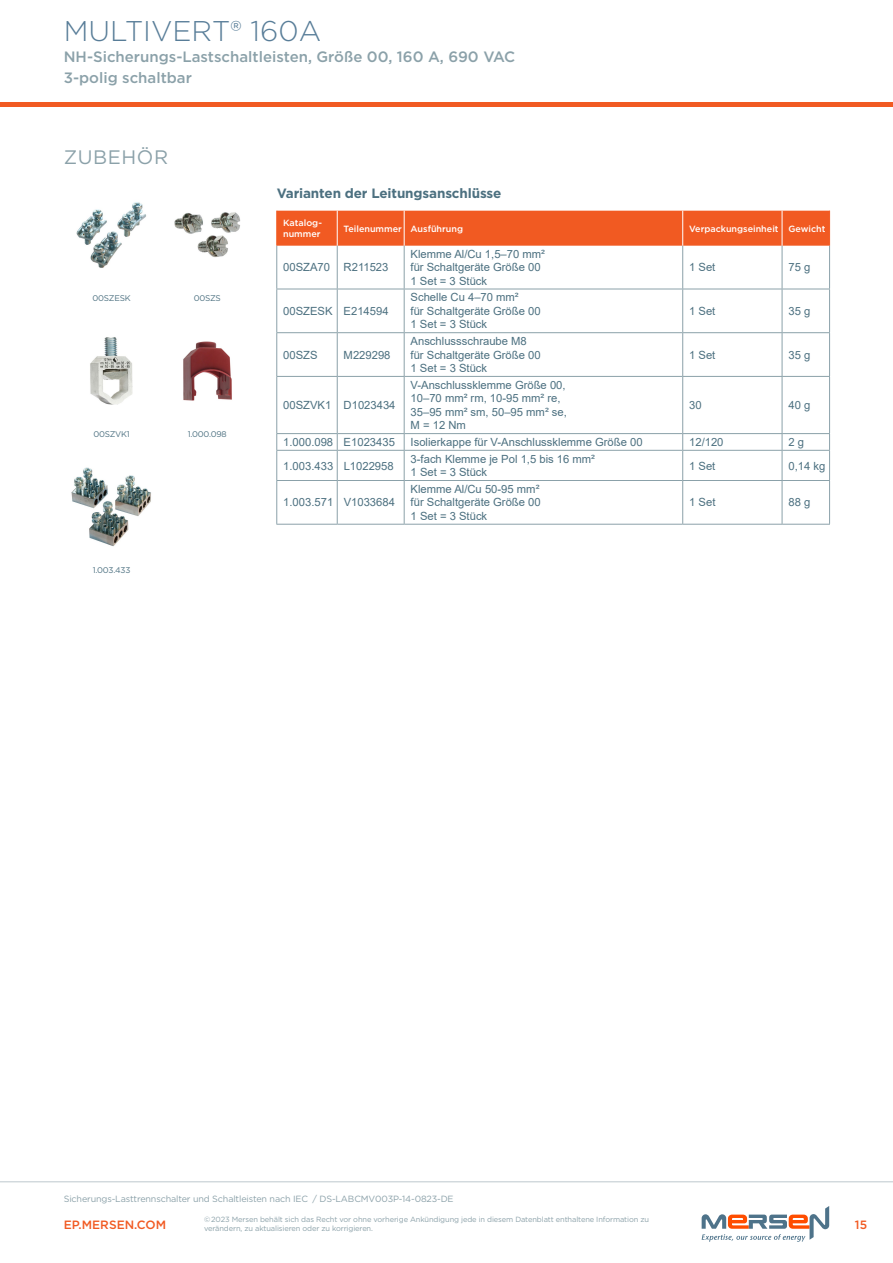
<style>
.page{position:relative;width:893px;height:1263px;background:#fff}
.page>*{position:absolute;margin:0;border:0;box-sizing:border-box;transform-origin:0 0}
.t1{font:300 28.5px "Gotham";color:#587d98}
.t2{font:19.5px "Gotham";letter-spacing:.03em;color:#8ba1a9}
.t3{font:500 15px/21px "Gotham";color:#8ba1a9}
.t4{font:700 13.5px "Gotham";letter-spacing:-.01em;color:#4c7080}
.t5{font:500 12px "Gotham";color:#f15a22}
.t6{font:11.25px/13.5px "Arial";color:#4c7080}
.t7{font:9px "Gotham";letter-spacing:-.015em;color:#8ba1a9}
.t8{font:500 9px/10.8px "Gotham";color:#fff}
.t9{font:8.25px "Gotham";letter-spacing:-.025em;color:#4c7080}
.t10{font:7.5px/9px "Gotham";letter-spacing:-.015em;color:#8ba1a9}
</style>
<div class="page">
<hr style="left:0;top:102px;width:893px;height:4px;background:#f15a22">
<hr style="left:0;top:1181px;width:893px;height:1px;background:#bec8cd">
<svg style="left:702px;top:1206px;width:127px;height:36px"></svg>
<div style="left:277px;top:211px;width:552px;height:35px;background:#f15a22"></div>
<hr style="left:276px;top:211px;width:1px;height:35px;background:#f15a22">
<hr style="left:337px;top:211px;width:1px;height:35px;background:#fff">
<hr style="left:404px;top:211px;width:1px;height:35px;background:#fff">
<hr style="left:682px;top:211px;width:1px;height:35px;background:#fff">
<hr style="left:782px;top:211px;width:1px;height:35px;background:#fff">
<hr style="left:829px;top:211px;width:1px;height:35px;background:#f15a22">
<hr style="left:337px;top:246px;width:1px;height:43px;background:#8ba1a9">
<hr style="left:404px;top:246px;width:1px;height:43px;background:#8ba1a9">
<hr style="left:682px;top:246px;width:1px;height:43px;background:#8ba1a9">
<hr style="left:276px;top:289px;width:61px;height:1px;background:#8ba1a9">
<hr style="left:337px;top:289px;width:67px;height:1px;background:#8ba1a9">
<hr style="left:337px;top:289px;width:1px;height:43px;background:#8ba1a9">
<hr style="left:404px;top:289px;width:279px;height:1px;background:#8ba1a9">
<hr style="left:404px;top:289px;width:1px;height:43px;background:#8ba1a9">
<hr style="left:683px;top:289px;width:99px;height:1px;background:#8ba1a9">
<hr style="left:682px;top:289px;width:1px;height:43px;background:#8ba1a9">
<hr style="left:782px;top:289px;width:48px;height:1px;background:#8ba1a9">
<hr style="left:337px;top:333px;width:1px;height:43px;background:#8ba1a9">
<hr style="left:404px;top:333px;width:1px;height:43px;background:#8ba1a9">
<hr style="left:682px;top:333px;width:1px;height:43px;background:#8ba1a9">
<hr style="left:337px;top:377px;width:1px;height:56px;background:#8ba1a9">
<hr style="left:404px;top:377px;width:1px;height:56px;background:#8ba1a9">
<hr style="left:682px;top:377px;width:1px;height:56px;background:#8ba1a9">
<svg style="left:337px;top:434px;width:1px;height:46px"></svg>
<svg style="left:404px;top:434px;width:1px;height:46px"></svg>
<svg style="left:682px;top:434px;width:1px;height:46px"></svg>
<hr style="left:337px;top:481px;width:1px;height:43px;background:#8ba1a9">
<hr style="left:404px;top:481px;width:1px;height:43px;background:#8ba1a9">
<hr style="left:682px;top:481px;width:1px;height:43px;background:#8ba1a9">
<hr style="left:276px;top:246px;width:1px;height:43px;background:#8ba1a9">
<hr style="left:782px;top:246px;width:1px;height:43px;background:#8ba1a9">
<hr style="left:829px;top:246px;width:1px;height:43px;background:#8ba1a9">
<hr style="left:276px;top:289px;width:1px;height:43px;background:#8ba1a9">
<hr style="left:782px;top:289px;width:1px;height:43px;background:#8ba1a9">
<hr style="left:829px;top:289px;width:1px;height:43px;background:#8ba1a9">
<hr style="left:276px;top:332px;width:61px;height:1px;background:#8ba1a9">
<hr style="left:276px;top:333px;width:1px;height:43px;background:#8ba1a9">
<hr style="left:337px;top:332px;width:67px;height:1px;background:#8ba1a9">
<hr style="left:404px;top:332px;width:279px;height:1px;background:#8ba1a9">
<hr style="left:683px;top:332px;width:99px;height:1px;background:#8ba1a9">
<hr style="left:782px;top:332px;width:48px;height:1px;background:#8ba1a9">
<hr style="left:782px;top:333px;width:1px;height:43px;background:#8ba1a9">
<hr style="left:829px;top:333px;width:1px;height:43px;background:#8ba1a9">
<hr style="left:276px;top:376px;width:61px;height:1px;background:#8ba1a9">
<hr style="left:276px;top:377px;width:1px;height:56px;background:#8ba1a9">
<hr style="left:337px;top:376px;width:67px;height:1px;background:#8ba1a9">
<hr style="left:404px;top:376px;width:279px;height:1px;background:#8ba1a9">
<hr style="left:683px;top:376px;width:99px;height:1px;background:#8ba1a9">
<hr style="left:782px;top:376px;width:48px;height:1px;background:#8ba1a9">
<hr style="left:782px;top:377px;width:1px;height:56px;background:#8ba1a9">
<hr style="left:829px;top:377px;width:1px;height:56px;background:#8ba1a9">
<hr style="left:276px;top:433px;width:61px;height:1px;background:#8ba1a9">
<hr style="left:337px;top:433px;width:67px;height:1px;background:#8ba1a9">
<hr style="left:404px;top:433px;width:279px;height:1px;background:#8ba1a9">
<hr style="left:683px;top:433px;width:99px;height:1px;background:#8ba1a9">
<hr style="left:782px;top:433px;width:48px;height:1px;background:#8ba1a9">
<hr style="left:276px;top:450px;width:61px;height:1px;background:#8ba1a9">
<svg style="left:276px;top:434px;width:1px;height:46px"></svg>
<hr style="left:337px;top:450px;width:67px;height:1px;background:#8ba1a9">
<hr style="left:404px;top:450px;width:279px;height:1px;background:#8ba1a9">
<hr style="left:683px;top:450px;width:99px;height:1px;background:#8ba1a9">
<hr style="left:782px;top:450px;width:48px;height:1px;background:#8ba1a9">
<svg style="left:782px;top:434px;width:1px;height:46px"></svg>
<svg style="left:829px;top:434px;width:1px;height:46px"></svg>
<hr style="left:276px;top:480px;width:61px;height:1px;background:#8ba1a9">
<hr style="left:276px;top:481px;width:1px;height:43px;background:#8ba1a9">
<hr style="left:337px;top:480px;width:67px;height:1px;background:#8ba1a9">
<hr style="left:404px;top:480px;width:279px;height:1px;background:#8ba1a9">
<hr style="left:683px;top:480px;width:99px;height:1px;background:#8ba1a9">
<hr style="left:782px;top:480px;width:48px;height:1px;background:#8ba1a9">
<hr style="left:782px;top:481px;width:1px;height:43px;background:#8ba1a9">
<hr style="left:829px;top:481px;width:1px;height:43px;background:#8ba1a9">
<hr style="left:276px;top:524px;width:61px;height:1px;background:#8ba1a9">
<hr style="left:337px;top:524px;width:67px;height:1px;background:#8ba1a9">
<hr style="left:404px;top:524px;width:279px;height:1px;background:#8ba1a9">
<hr style="left:683px;top:524px;width:99px;height:1px;background:#8ba1a9">
<hr style="left:782px;top:524px;width:48px;height:1px;background:#8ba1a9">
<img style="left:76px;top:202px;width:165px;height:66px">
<img style="left:90px;top:337px;width:142px;height:68px">
<img style="left:71px;top:467px;width:80px;height:80px">
<h1 class="t1" style="left:64px;top:13px;width:259px">MULTIVERT® 160A</h1>
<h3 class="t3" style="left:64px;top:46px;width:453px">NH-Sicherungs-Lastschaltleisten, Größe 00, 160 A, 690 VAC<br>3-polig schaltbar</h3>
<h2 class="t2" style="left:64px;top:145px;width:106px">ZUBEHÖR</h2>
<p class="t9" style="left:93px;top:293px;width:40px">00SZESK</p>
<p class="t9" style="left:194px;top:293px;width:29px">00SZS</p>
<p class="t9" style="left:93px;top:428px;width:38px">00SZVK1</p>
<p class="t9" style="left:188px;top:428px;width:40px">1.000.098</p>
<p class="t9" style="left:93px;top:564px;width:39px">1.003.433</p>
<p class="t4" style="left:277px;top:184px;width:226px">Varianten der Leitungsanschlüsse</p>
<p class="t8" style="left:283px;top:218px;width:40px">Katalog&shy;nummer</p>
<p class="t8" style="left:344px;top:223px;width:121px">Teilenummer Ausführung</p>
<p class="t8" style="left:689px;top:223px;width:138px">Verpackungseinheit Gewicht</p>
<p class="t6" style="left:283px;top:260px;width:107px">00SZA70 R211523</p>
<p class="t6" style="left:411px;top:247px;width:136px">Klemme Al/Cu 1,5–70 mm² für Schaltgeräte Größe 00<br>1 Set = 3 Stück</p>
<p class="t6" style="left:689px;top:260px;width:28px">1 Set</p>
<p class="t6" style="left:788px;top:260px;width:23px">75 g</p>
<p class="t6" style="left:283px;top:304px;width:107px">00SZESK E214594</p>
<p class="t6" style="left:411px;top:291px;width:132px">Schelle Cu 4–70 mm²<br>für Schaltgeräte Größe 00<br>1 Set = 3 Stück</p>
<p class="t6" style="left:689px;top:304px;width:28px">1 Set</p>
<p class="t6" style="left:788px;top:304px;width:23px">35 g</p>
<p class="t6" style="left:283px;top:348px;width:36px">00SZS</p>
<p class="t6" style="left:344px;top:348px;width:48px">M229298</p>
<p class="t6" style="left:411px;top:334px;width:132px">Anschlussschraube M8 für Schaltgeräte Größe 00<br>1 Set = 3 Stück</p>
<p class="t6" style="left:689px;top:348px;width:28px">1 Set</p>
<p class="t6" style="left:788px;top:348px;width:23px">35 g</p>
<p class="t6" style="left:283px;top:398px;width:114px">00SZVK1 D1023434</p>
<p class="t6" style="left:411px;top:378px;width:158px">V-Anschlussklemme Größe 00,<br>10–70 mm² rm, 10-95 mm² re,<br>35–95 mm² sm, 50–95 mm² se,<br>M = 12 Nm</p>
<p class="t6" style="left:689px;top:398px;width:14px">30</p>
<p class="t6" style="left:788px;top:398px;width:23px">40 g</p>
<p class="t6" style="left:283px;top:435px;width:113px">1.000.098 E1023435</p>
<p class="t6" style="left:411px;top:435px;width:233px">Isolierkappe für V-Anschlussklemme Größe 00</p>
<p class="t6" style="left:689px;top:435px;width:36px">12/120</p>
<p class="t6" style="left:788px;top:435px;width:17px">2 g</p>
<p class="t6" style="left:283px;top:459px;width:112px">1.003.433 L1022958</p>
<p class="t6" style="left:411px;top:452px;width:186px">3-fach Klemme je Pol 1,5 bis 16 mm²<br>1 Set = 3 Stück</p>
<p class="t6" style="left:689px;top:459px;width:28px">1 Set</p>
<p class="t6" style="left:788px;top:459px;width:38px">0,14 kg</p>
<p class="t6" style="left:283px;top:496px;width:113px">1.003.571 V1033684</p>
<p class="t6" style="left:411px;top:482px;width:132px;text-align:justify">Klemme Al/Cu 50-95 mm² für Schaltgeräte Größe 00<br>1 Set = 3 Stück</p>
<p class="t6" style="left:689px;top:496px;width:28px">1 Set</p>
<p class="t6" style="left:788px;top:496px;width:23px">88 g</p>
<p class="t7" style="left:64px;top:1193px;width:391px">Sicherungs-Lasttrennschalter und Schaltleisten nach IEC / DS-LABCMV003P-14-0823-DE</p>
<p class="t5" style="left:64px;top:1217px;width:104px">EP.MERSEN.COM</p>
<p class="t5" style="left:855px;top:1217px;width:14px">15</p>
<p class="t10" style="left:204px;top:1215px;width:446px">©2023 Mersen behält sich das Recht vor ohne vorherige Ankündigung jede in diesem Datenblatt enthaltene Information zu verändern, zu aktualisieren oder zu korrigieren.</p>
</div>
